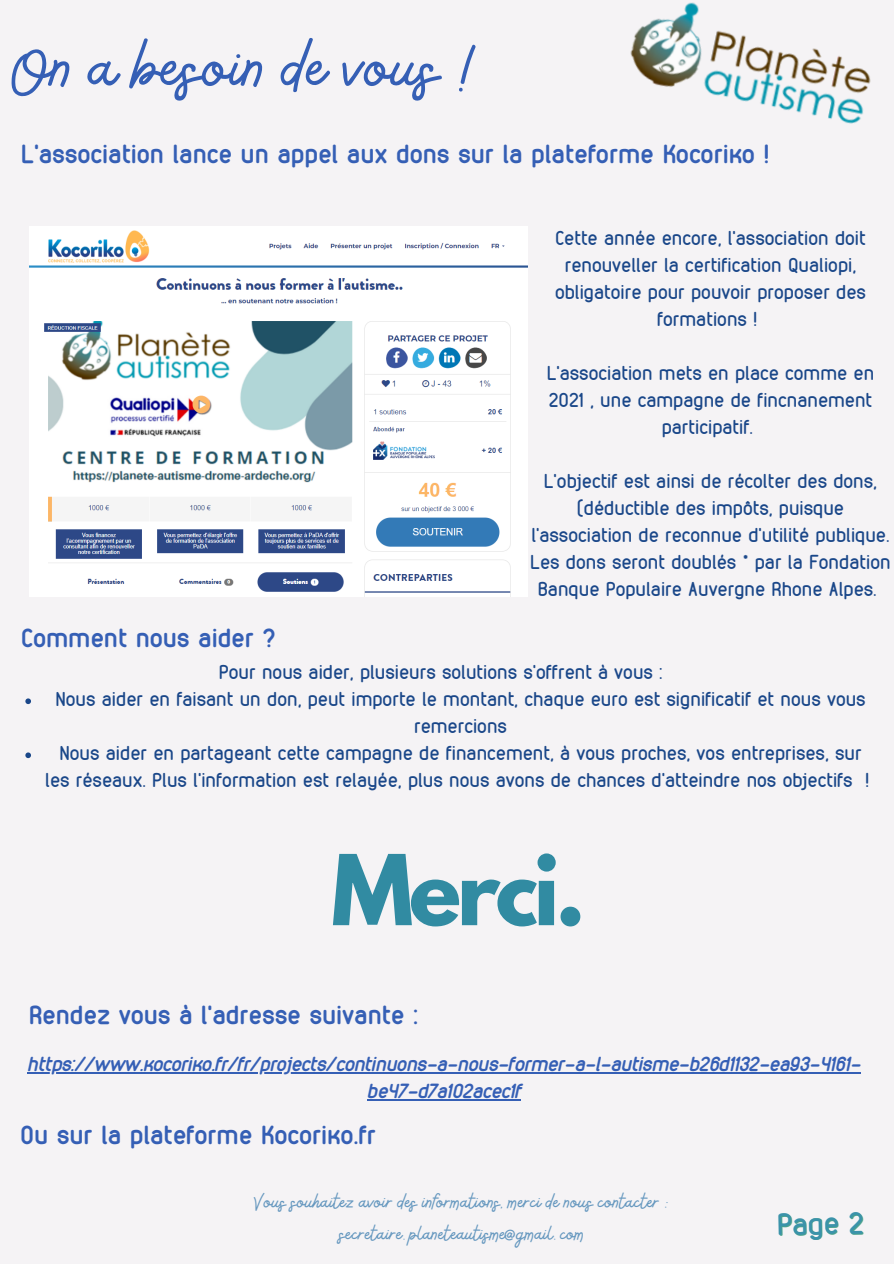
<style>
.page{position:relative;width:894px;height:1264px;background:#fff}
.page>*{position:absolute;margin:0;border:0;box-sizing:border-box;transform-origin:0 0}
.t1{font:700 86.4px "League Spartan";letter-spacing:-.05em;color:#318ba2}
.t2{font:75.3px "Bellaboo";color:#355fb5}
.t3{font:30px "VDS";color:#3b93aa}
.t4{font:700 25.05px "VDS";letter-spacing:.02em;color:#355fb5}
.t5{font:22.5px/31.5px "Bellaboo";color:#6698bf;text-align:center}
.t6{font:19.5px/27px "VDS";color:#1a4789;text-align:center}
.t7{font:italic 700 19.5px/27px "VDS";color:#355fb5;text-align:center}
</style>
<div class="page">
<div style="left:0;top:0;width:893px;height:1263px;background:#f5f3f5"></div>
<img style="left:630px;top:2px;width:241px;height:122px">
<img style="left:29px;top:227px;width:498px;height:369px">
<hr style="left:28px;top:1072px;width:832px;height:1px;background:#355fb5">
<hr style="left:367px;top:1099px;width:154px;height:1px;background:#355fb5">
<svg style="left:25px;top:698px;width:6px;height:6px"></svg>
<svg style="left:25px;top:752px;width:6px;height:6px"></svg>
<h2 class="t2" style="left:12px;top:19px;width:469px">On a besoin de vous !</h2>
<p class="t4" style="left:21px;top:140px;width:749px">L’association lance un appel aux dons sur la plateforme Kocoriko !</p>
<p class="t6" style="left:555px;top:224px;width:312px">Cette année encore, l’association doit renouveller la certification Qualiopi, obligatoire pour pouvoir proposer des formations !</p>
<p class="t6" style="left:546px;top:359px;width:329px">L’association mets en place comme en<br>2021 , une campagne de fincnanement participatif.</p>
<p class="t6" style="left:530px;top:467px;width:362px">L’objectif est ainsi de récolter des dons, (déductible des impôts, puisque l’association de reconnue d’utilité publique.<br>Les dons seront doublés * par la Fondation Banque Populaire Auvergne Rhone Alpes.</p>
<p class="t4" style="left:21px;top:623px;width:255px">Comment nous aider ?</p>
<p class="t6" style="left:219px;top:658px;width:445px">Pour nous aider, plusieurs solutions s’offrent à vous :</p>
<p class="t6" style="left:55px;top:685px;width:811px">Nous aider en faisant un don, peut importe le montant, chaque euro est significatif et nous vous</p>
<p class="t6" style="left:414px;top:712px;width:94px">remercions</p>
<p class="t6" style="left:59px;top:739px;width:803px">Nous aider en partageant cette campagne de financement, à vous proches, vos entreprises, sur</p>
<p class="t6" style="left:45px;top:766px;width:825px">les réseaux. Plus l’information est relayée, plus nous avons de chances d’atteindre nos objectifs !</p>
<h1 class="t1" style="left:331px;top:847px;width:255px">Merci.</h1>
<p class="t4" style="left:29px;top:1000px;width:390px">Rendez vous à l’adresse suivante :</p>
<p class="t7" style="left:28px;top:1050px;width:834px">https://www.kocoriko.fr/fr/projects/continuons-a-nous-former-a-l-autisme-b26d1132-ea93-4161- be47-d7a102acec1f</p>
<p class="t4" style="left:21px;top:1121px;width:356px">Ou sur la plateforme Kocoriko.fr</p>
<p class="t5" style="left:254px;top:1186px;width:415px">Vous souhaitez avoir des informations, merci de nous contacter : secretaire.planeteautisme@gmail.com</p>
<h3 class="t3" style="left:776px;top:1207px;width:88px;rotate:-1deg">Page 2</h3>
</div>
